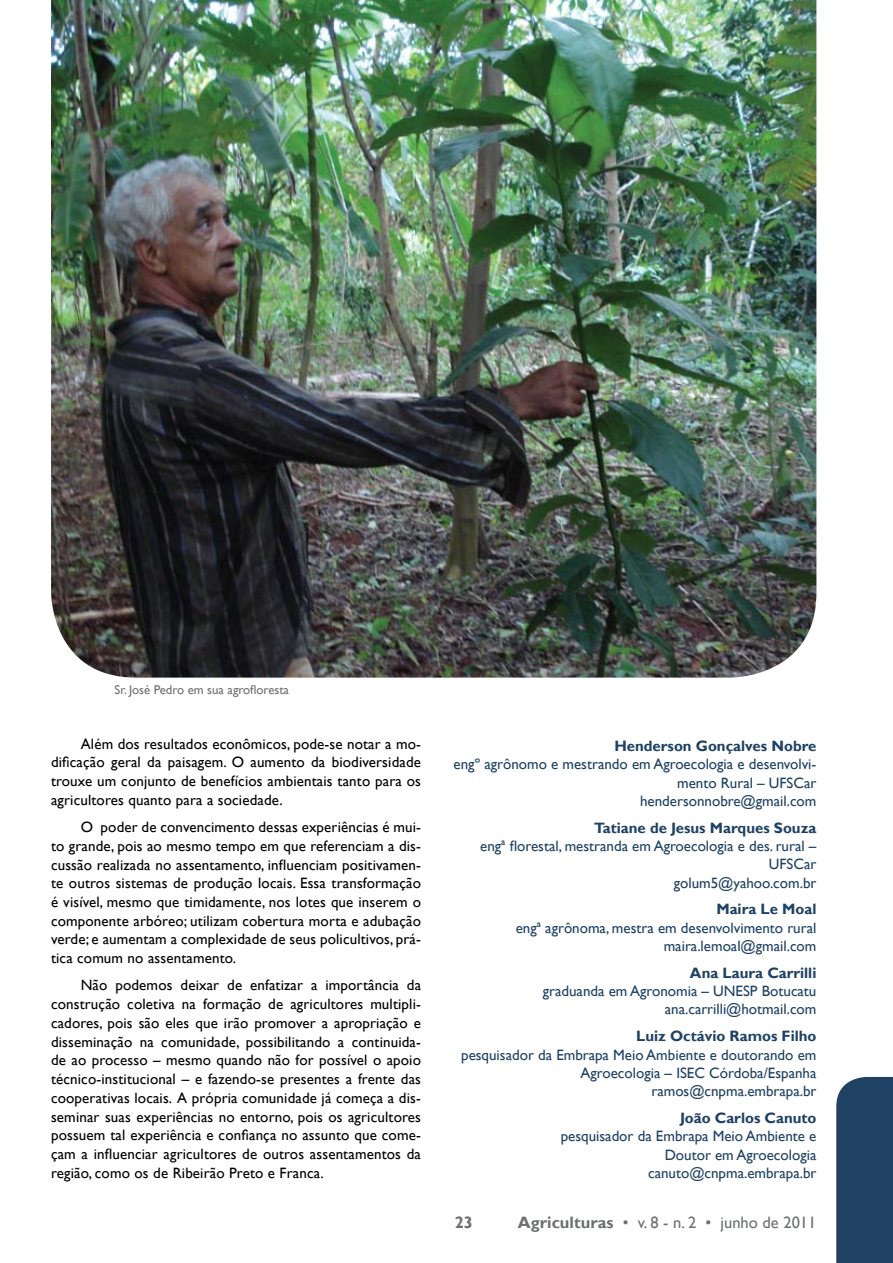
<style>
.page{position:relative;width:893px;height:1263px;background:#fff}
.page>*{position:absolute;margin:0;border:0;box-sizing:border-box;transform-origin:0 0}
.t1{font:16.5px "Gill Sans";color:#6d6f71}
.t2{font:700 16.5px "Gill Sans";color:#6d6f71}
.t3{font:15px/18.8px "Gill Sans";letter-spacing:.01em;color:#000;text-align:justify}
.t4{font:15px/18.3px "Gill Sans";color:#1e4164;text-align:right}
.t5{font:700 15px "Gill Sans";color:#1e4164}
.t6{font:12.75px "Gill Sans";color:#6d6f71}
.s1{font-weight:700}
</style>
<div class="page">
<div style="left:836px;top:1077px;width:57px;height:186px;background:#1e4164"></div>
<img style="left:51px;top:0;width:765px;height:678px">
<p class="t6" style="left:114px;top:682px;width:176px">Sr. José Pedro em sua agrofloresta</p>
<p class="t3" style="left:51px;top:734px;width:371px;text-indent:30px">Além dos resultados econômicos, pode-se notar a mo&shy;dificação geral da paisagem. O aumento da biodiversidade trouxe um conjunto de benefícios ambientais tanto para os agricultores quanto para a sociedade.</p>
<p class="t3" style="left:51px;top:818px;width:371px;text-indent:30px">O poder de convencimento dessas experiências é mui&shy;to grande, pois ao mesmo tempo em que referenciam a dis&shy;cussão realizada no assentamento, influenciam positivamen&shy;te outros sistemas de produção locais. Essa transformação é visível, mesmo que timidamente, nos lotes que inserem o componente arbóreo; utilizam cobertura morta e adubação verde; e aumentam a complexidade de seus policultivos, prá&shy;tica comum no assentamento.</p>
<p class="t3" style="left:51px;top:976px;width:372px;text-indent:30px">Não podemos deixar de enfatizar a importância da construção coletiva na formação de agricultores multipli&shy;cadores, pois são eles que irão promover a apropriação e disseminação na comunidade, possibilitando a continuida&shy;de ao processo – mesmo quando não for possível o apoio técnico-institucional – e fazendo-se presentes a frente das cooperativas locais. A própria comunidade já começa a dis&shy;seminar suas experiências no entorno, pois os agricultores possuem tal experiência e confiança no assunto que come&shy;çam a influenciar agricultores de outros assentamentos da região, como os de Ribeirão Preto e Franca.</p>
<p class="t5" style="left:614px;top:737px;width:204px">Henderson Gonçalves Nobre</p>
<p class="t4" style="left:454px;top:755px;width:364px">engº agrônomo e mestrando em Agroecologia e desenvolvi&shy;mento Rural – UFSCar<br>hendersonnobre@gmail.com</p>
<p class="t5" style="left:594px;top:819px;width:224px">Tatiane de Jesus Marques Souza</p>
<p class="t4" style="left:480px;top:837px;width:338px">engª florestal, mestranda em Agroecologia e des. rural –<br>UFSCar<br>golum5@yahoo.com.br</p>
<p class="t5" style="left:716px;top:900px;width:102px">Maira Le Moal</p>
<p class="t4" style="left:516px;top:919px;width:302px">engª agrônoma, mestra em desenvolvimento rural maira.lemoal@gmail.com</p>
<p class="t5" style="left:690px;top:964px;width:128px">Ana Laura Carrilli</p>
<p class="t4" style="left:543px;top:982px;width:275px">graduanda em Agronomia – UNESP Botucatu ana.carrilli@hotmail.com</p>
<p class="t5" style="left:636px;top:1027px;width:182px">Luiz Octávio Ramos Filho</p>
<p class="t4" style="left:461px;top:1046px;width:357px">pesquisador da Embrapa Meio Ambiente e doutorando em<br>Agroecologia – ISEC Córdoba/Espanha ramos@cnpma.embrapa.br</p>
<p class="t5" style="left:680px;top:1109px;width:138px">João Carlos Canuto</p>
<p class="t4" style="left:561px;top:1127px;width:257px">pesquisador da Embrapa Meio Ambiente e<br>Doutor em Agroecologia canuto@cnpma.embrapa.br</p>
<p class="t2" style="left:455px;top:1212px;width:20px">23</p>
<p class="t1" style="left:518px;top:1212px;width:300px"><span class="s1">Agriculturas</span> • v. 8 - n. 2 • junho de 2011</p>
</div>
